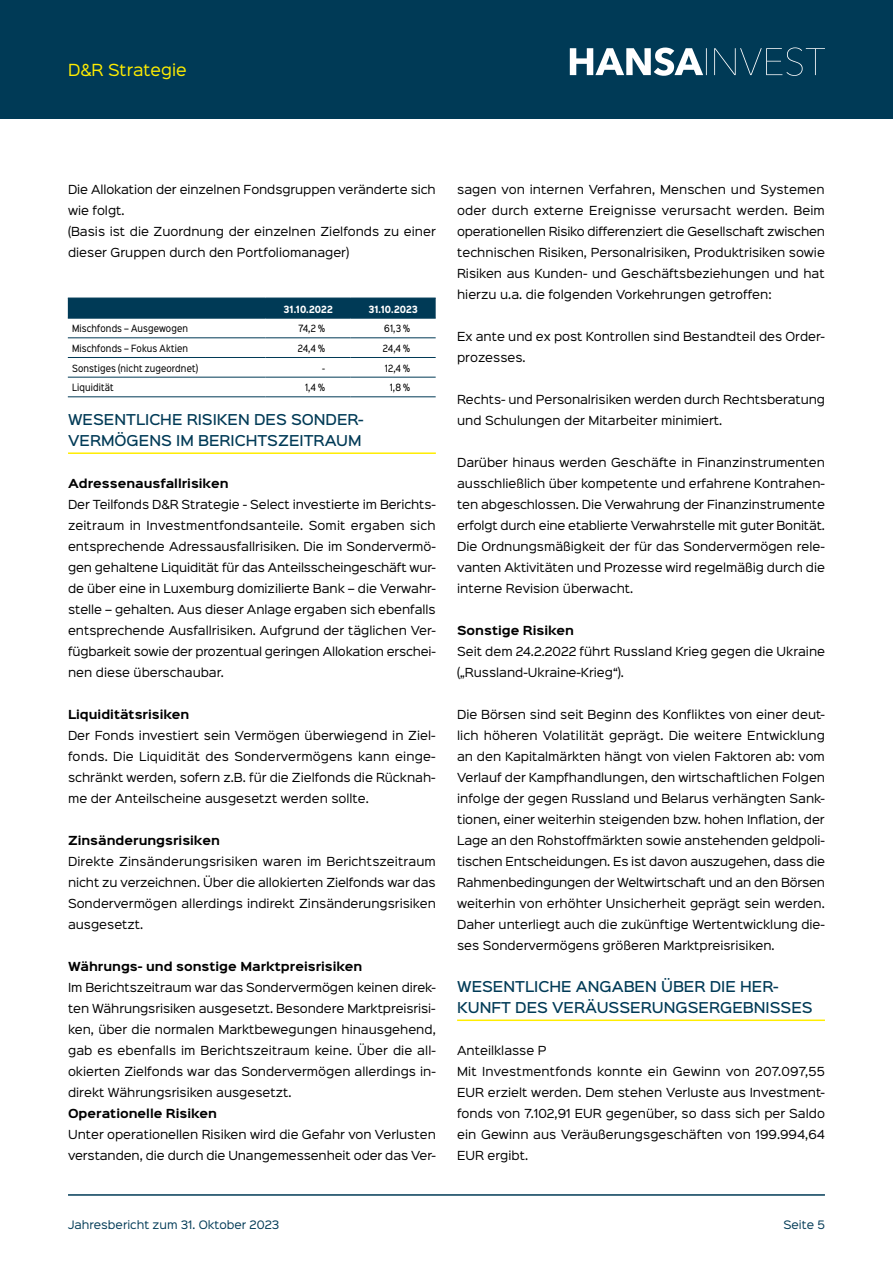
<style>
.page{position:relative;width:893px;height:1263px;background:#fff}
.page>*{position:absolute;margin:0;border:0;box-sizing:border-box;transform-origin:0 0}
.t1{font:15px "Sinkin Sans 400";color:#ffed00}
.t2{font:500 13.5px/21px "Sinkin Sans 500";color:#003a56}
.t3{font:11.25px/21px "Sinkin Sans 400";color:#000;text-align:justify}
.t4{font:700 11.25px "Sinkin Sans 700";color:#000}
.t5{font:10.5px "Sinkin Sans 400";color:#003a56}
.t6{font:9px "Sinkin Sans Narrow W01 400 Rg";letter-spacing:.015em;color:#000}
.t7{font:700 9px "Sinkin Sans Narrow W01 700";letter-spacing:.01em;color:#fff}
</style>
<div class="page">
<div style="left:0;top:0;width:893px;height:119px;background:#003a56"></div>
<svg style="left:570px;top:47px;width:255px;height:29px"></svg>
<hr style="left:68px;top:1194px;width:757px;height:2px;background:#003a56">
<hr style="left:68px;top:452px;width:368px;height:2px;background:#ffed00">
<hr style="left:457px;top:1019px;width:368px;height:2px;background:#ffed00">
<div style="left:68px;top:299px;width:368px;height:19px;background:#003a56"></div>
<hr style="left:68px;top:318px;width:198px;height:1px;background:#003a56">
<hr style="left:266px;top:318px;width:85px;height:1px;background:#003a56">
<hr style="left:351px;top:318px;width:85px;height:1px;background:#003a56">
<hr style="left:68px;top:298px;width:198px;height:1px;background:#003a56">
<hr style="left:266px;top:298px;width:85px;height:1px;background:#003a56">
<hr style="left:351px;top:298px;width:85px;height:1px;background:#003a56">
<hr style="left:68px;top:337px;width:198px;height:1px;background:#003a56">
<hr style="left:266px;top:337px;width:85px;height:1px;background:#003a56">
<hr style="left:351px;top:337px;width:85px;height:1px;background:#003a56">
<hr style="left:68px;top:377px;width:198px;height:1px;background:#003a56">
<hr style="left:266px;top:377px;width:85px;height:1px;background:#003a56">
<hr style="left:351px;top:377px;width:85px;height:1px;background:#003a56">
<hr style="left:68px;top:396px;width:198px;height:1px;background:#003a56">
<hr style="left:266px;top:396px;width:85px;height:1px;background:#003a56">
<hr style="left:351px;top:396px;width:85px;height:1px;background:#003a56">
<hr style="left:68px;top:357px;width:198px;height:1px;background:#003a56">
<hr style="left:266px;top:357px;width:85px;height:1px;background:#003a56">
<hr style="left:351px;top:357px;width:85px;height:1px;background:#003a56">
<h1 class="t1" style="left:68px;top:57px;width:120px">D&amp;R Strategie</h1>
<p class="t3" style="left:68px;top:178px;width:369px;text-align:left">Die Allokation der einzelnen Fondsgruppen veränderte sich wie folgt.<br>(Basis ist die Zuordnung der einzelnen Zielfonds zu einer dieser Gruppen durch den Portfoliomanager)</p>
<p class="t7" style="left:283px;top:302px;width:51px">31.10.2022</p>
<p class="t7" style="left:368px;top:302px;width:51px">31.10.2023</p>
<p class="t6" style="left:72px;top:322px;width:118px">Mischfonds – Ausgewogen</p>
<p class="t6" style="left:298px;top:322px;width:28px">74,2 %</p>
<p class="t6" style="left:384px;top:322px;width:27px">61,3 %</p>
<p class="t6" style="left:72px;top:342px;width:118px">Mischfonds – Fokus Aktien</p>
<p class="t6" style="left:298px;top:342px;width:29px">24,4 %</p>
<p class="t6" style="left:383px;top:342px;width:29px">24,4 %</p>
<p class="t6" style="left:72px;top:362px;width:127px">Sonstiges (nicht zugeordnet)</p>
<p class="t6" style="left:322px;top:362px;width:4px">-</p>
<p class="t6" style="left:385px;top:362px;width:27px">12,4 %</p>
<p class="t6" style="left:72px;top:381px;width:43px">Liquidität</p>
<p class="t6" style="left:305px;top:381px;width:21px">1,4 %</p>
<p class="t6" style="left:390px;top:381px;width:22px">1,8 %</p>
<p class="t2" style="left:68px;top:408px;width:297px">WESENTLICHE RISIKEN DES SONDER-<br>VERMÖGENS IM BERICHTSZEITRAUM</p>
<p class="t4" style="left:68px;top:478px;width:162px">Adressenausfallrisiken</p>
<p class="t3" style="left:68px;top:493px;width:369px">Der Teilfonds D&amp;R Strategie - Select investierte im Berichts&shy;zeitraum in Investmentfondsanteile. Somit ergaben sich entsprechende Adressausfallrisiken. Die im Sondervermö&shy;gen gehaltene Liquidität für das Anteilsscheingeschäft wur&shy;de über eine in Luxemburg domizilierte Bank – die Verwahr&shy;stelle – gehalten. Aus dieser Anlage ergaben sich ebenfalls entsprechende Ausfallrisiken. Aufgrund der täglichen Ver&shy;fügbarkeit sowie der prozentual geringen Allokation erschei&shy;nen diese überschaubar.</p>
<p class="t4" style="left:68px;top:709px;width:123px">Liquiditätsrisiken</p>
<p class="t3" style="left:68px;top:724px;width:369px">Der Fonds investiert sein Vermögen überwiegend in Ziel&shy;fonds. Die Liquidität des Sondervermögens kann einge&shy;schränkt werden, sofern z.B. für die Zielfonds die Rücknah&shy;me der Anteilscheine ausgesetzt werden sollte.</p>
<p class="t4" style="left:68px;top:835px;width:153px">Zinsänderungsrisiken</p>
<p class="t3" style="left:68px;top:850px;width:369px">Direkte Zinsänderungsrisiken waren im Berichtszeitraum nicht zu verzeichnen. Über die allokierten Zielfonds war das Sondervermögen allerdings indirekt Zinsänderungsrisiken ausgesetzt.</p>
<p class="t4" style="left:68px;top:961px;width:296px">Währungs- und sonstige Marktpreisrisiken</p>
<p class="t3" style="left:68px;top:976px;width:369px">Im Berichtszeitraum war das Sondervermögen keinen direk&shy;ten Währungsrisiken ausgesetzt. Besondere Marktpreisrisi&shy;ken, über die normalen Marktbewegungen hinausgehend, gab es ebenfalls im Berichtszeitraum keine. Über die all&shy;okierten Zielfonds war das Sondervermögen allerdings in&shy;direkt Währungsrisiken ausgesetzt.</p>
<p class="t4" style="left:68px;top:1108px;width:151px">Operationelle Risiken</p>
<p class="t3" style="left:68px;top:1123px;width:369px">Unter operationellen Risiken wird die Gefahr von Verlusten verstanden, die durch die Unangemessenheit oder das Ver-</p>
<p class="t3" style="left:457px;top:178px;width:369px">sagen von internen Verfahren, Menschen und Systemen oder durch externe Ereignisse verursacht werden. Beim operationellen Risiko differenziert die Gesellschaft zwischen technischen Risiken, Personalrisiken, Produktrisiken sowie Risiken aus Kunden- und Geschäftsbeziehungen und hat hierzu u.a. die folgenden Vorkehrungen getroffen:</p>
<p class="t3" style="left:457px;top:325px;width:369px">Ex ante und ex post Kontrollen sind Bestandteil des Order&shy;prozesses.</p>
<p class="t3" style="left:457px;top:388px;width:369px">Rechts- und Personalrisiken werden durch Rechtsberatung und Schulungen der Mitarbeiter minimiert.</p>
<p class="t3" style="left:457px;top:451px;width:369px">Darüber hinaus werden Geschäfte in Finanzinstrumenten ausschließlich über kompetente und erfahrene Kontrahen&shy;ten abgeschlossen. Die Verwahrung der Finanzinstrumente erfolgt durch eine etablierte Verwahrstelle mit guter Bonität.<br>Die Ordnungsmäßigkeit der für das Sondervermögen rele&shy;vanten Aktivitäten und Prozesse wird regelmäßig durch die interne Revision überwacht.</p>
<p class="t4" style="left:457px;top:625px;width:119px">Sonstige Risiken</p>
<p class="t3" style="left:457px;top:640px;width:370px">Seit dem 24.2.2022 führt Russland Krieg gegen die Ukraine („Russland-Ukraine-Krieg“).</p>
<p class="t3" style="left:457px;top:703px;width:369px">Die Börsen sind seit Beginn des Konfliktes von einer deut&shy;lich höheren Volatilität geprägt. Die weitere Entwicklung an den Kapitalmärkten hängt von vielen Faktoren ab: vom Verlauf der Kampfhandlungen, den wirtschaftlichen Folgen infolge der gegen Russland und Belarus verhängten Sank&shy;tionen, einer weiterhin steigenden bzw. hohen Inflation, der Lage an den Rohstoffmärkten sowie anstehenden geldpoli&shy;tischen Entscheidungen. Es ist davon auszugehen, dass die Rahmenbedingungen der Weltwirtschaft und an den Börsen weiterhin von erhöhter Unsicherheit geprägt sein werden.<br>Daher unterliegt auch die zukünftige Wertentwicklung die&shy;ses Sondervermögens größeren Marktpreisrisiken.</p>
<p class="t2" style="left:457px;top:975px;width:357px">WESENTLICHE ANGABEN ÜBER DIE HER-<br>KUNFT DES VERÄUSSERUNGSERGEBNISSES</p>
<p class="t3" style="left:457px;top:1039px;width:369px;text-align:left">Anteilklasse P<br>Mit Investmentfonds konnte ein Gewinn von 207.097,55<br>EUR erzielt werden. Dem stehen Verluste aus Investment&shy;fonds von 7.102,91 EUR gegenüber, so dass sich per Saldo ein Gewinn aus Veräußerungsgeschäften von 199.994,64<br>EUR ergibt.</p>
<p class="t5" style="left:68px;top:1216px;width:213px">Jahresbericht zum 31. Oktober 2023</p>
<p class="t5" style="left:783px;top:1216px;width:43px">Seite 5</p>
</div>
